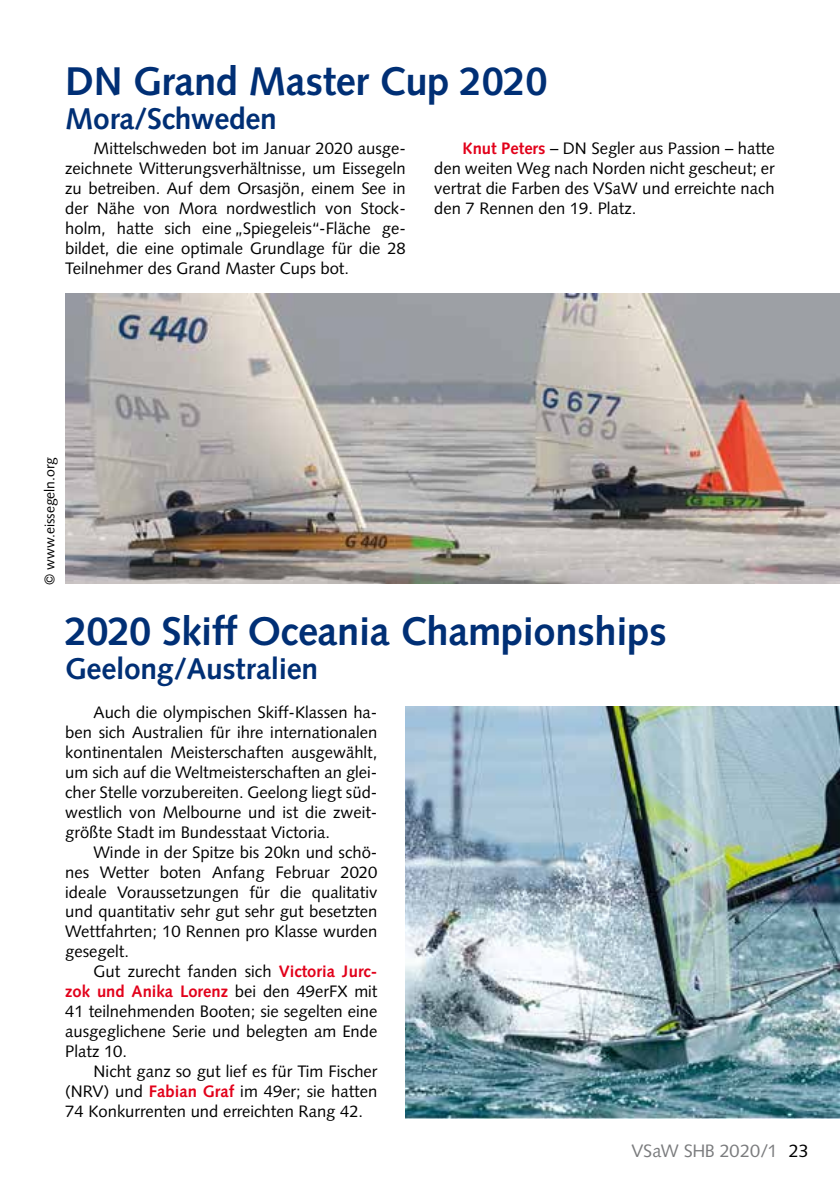
<style>
.page{position:relative;width:840px;height:1191px;background:#fff}
.page>*{position:absolute;margin:0;border:0;box-sizing:border-box;transform-origin:0 0}
.t1{font:700 40px "Syntax";letter-spacing:-.01em;color:#002f75}
.t2{font:700 30px "Syntax";letter-spacing:-.01em;color:#002f75}
.t3{font:18px "Syntax";letter-spacing:-.015em;color:#7b7c7e}
.t4{font:16.6px/20px "Syntax";color:#000;text-align:justify}
.t5{font:14px "Syntax";color:#000}
.s1{font-weight:700;color:#e2001a}
.s2{color:#000}
</style>
<div class="page">
<img style="left:405px;top:707px;width:434px;height:411px">
<img style="left:65px;top:294px;width:774px;height:290px">
<h1 class="t1" style="left:65px;top:58px;width:483px">DN Grand Master Cup 2020</h1>
<h2 class="t2" style="left:65px;top:101px;width:213px">Mora/Schweden</h2>
<p class="t4" style="left:65px;top:138px;width:342px;text-indent:28px">Mittelschweden bot im Januar 2020 ausge&shy;zeichnete Witterungsverhältnisse, um Eissegeln zu betreiben. Auf dem Orsasjön, einem See in der Nähe von Mora nordwestlich von Stock&shy;holm, hatte sich eine „Spiegeleis“-Fläche ge&shy;bildet, die eine optimale Grundlage für die 28<br>Teilnehmer des Grand Master Cups bot.</p>
<p class="t4" style="left:434px;top:139px;width:342px;text-indent:28px"><span class="s1">Knut Peters</span> – DN Segler aus Passion – hatte den weiten Weg nach Norden nicht gescheut; er vertrat die Farben des VSaW und erreichte nach den 7 Rennen den 19. Platz.</p>
<p class="t5" style="left:41px;top:585px;width:130px;rotate:-90deg">© www.eissegeln.org</p>
<h1 class="t1" style="left:65px;top:608px;width:602px">2020 Skiff Oceania Championships</h1>
<h2 class="t2" style="left:65px;top:652px;width:254px">Geelong/Australien</h2>
<p class="t4" style="left:65px;top:702px;width:313px;text-indent:28px">Auch die olympischen Skiff-Klassen ha&shy;ben sich Australien für ihre internationalen kontinentalen Meisterschaften ausgewählt, um sich auf die Weltmeisterschaften an glei&shy;cher Stelle vorzubereiten. Geelong liegt süd&shy;westlich von Melbourne und ist die zweit&shy;größte Stadt im Bundesstaat Victoria.</p>
<p class="t4" style="left:65px;top:842px;width:313px;text-indent:28px">Winde in der Spitze bis 20kn und schö&shy;nes Wetter boten Anfang Februar 2020 ideale Voraussetzungen für die qualitativ und quantitativ sehr gut sehr gut besetzten Wettfahrten; 10 Rennen pro Klasse wurden gesegelt.</p>
<p class="t4" style="left:65px;top:961px;width:313px;text-indent:28px">Gut zurecht fanden sich <span class="s1">Victoria Jurc&shy;zok und Anika Lorenz</span> bei den 49erFX mit 41 teilnehmenden Booten; sie segelten eine ausgeglichene Serie und belegten am Ende Platz 10.</p>
<p class="t4" style="left:65px;top:1061px;width:313px;text-indent:28px">Nicht ganz so gut lief es für Tim Fischer (NRV) und <span class="s1">Fabian Graf</span> im 49er; sie hatten 74 Konkurrenten und erreichten Rang 42.</p>
<p class="t3" style="left:631px;top:1140px;width:179px">VSaW SHB 2020/1 <span class="s2">23</span></p>
</div>
